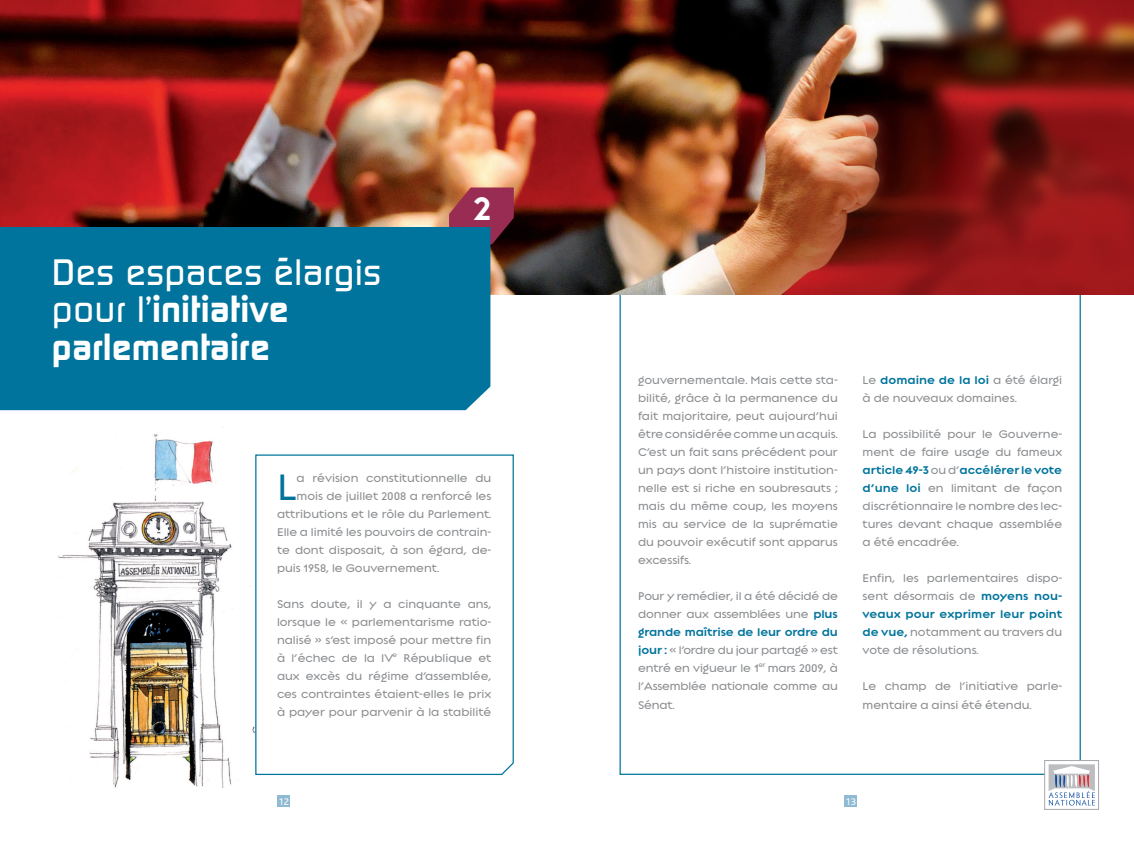
<style>
.page{position:relative;width:1134px;height:851px;background:#fff}
.page>*{position:absolute;margin:0;border:0;box-sizing:border-box;transform-origin:0 0}
.t1{font:500 49.25px "Regulator";color:#00749c}
.t2{font:700 43.75px "Regulator";color:#fff}
.t3{font:500 35.62px/37.5px "Dicot";letter-spacing:.02em;color:#fff}
.t4{font:italic 500 33.75px "Dicot";color:#fff}
.t5{font:500 15px/18px "Regulator";color:#8a8c8f;text-align:justify}
.t6{font:10px "Bliss";color:#fff}
.s1{font-weight:700}
.s2{font-weight:700;color:#00749c}
</style>
<div class="page">
<svg style="left:619px;top:294px;width:463px;height:481px"></svg>
<img style="left:0;top:0;width:1134px;height:294px">
<svg style="left:449px;top:187px;width:65px;height:57px;background:#8e2f48"></svg>
<div style="left:0;top:227px;width:490px;height:183px;background:#00749c"></div>
<img style="left:58px;top:434px;width:197px;height:354px">
<svg style="left:255px;top:454px;width:259px;height:321px"></svg>
<div style="left:1045px;top:761px;width:53px;height:48px;background:#fff"></div>
<svg style="left:1048px;top:764px;width:47px;height:41px"></svg>
<div style="left:1044px;top:760px;width:55px;height:49px;border:1px solid #a8a9ad"></div>
<div style="left:278px;top:795px;width:12px;height:11px;background:#8fbad3"></div>
<div style="left:845px;top:795px;width:12px;height:11px;background:#8fbad3"></div>
<h3 class="t4" style="left:291px;top:274px;width:21px;rotate:-180deg">-</h3>
<h3 class="t3" style="left:52px;top:256px;width:330px">Des espaces elargis pour l’<span class="s1">initiative parlementaire</span></h3>
<h2 class="t2" style="left:473px;top:180px;width:20px">2</h2>
<h1 class="t1" style="left:277px;top:454px;width:21px">L</h1>
<p class="t5" style="left:297px;top:468px;width:196px">a révision constitutionnelle du</p>
<p class="t5" style="left:297px;top:486px;width:196px">mois de juillet 2008 a renforcé les</p>
<p class="t5" style="left:277px;top:504px;width:216px">attributions et le rôle du Parlement.</p>
<p class="t5" style="left:277px;top:522px;width:216px">Elle a limité les pouvoirs de contrain-</p>
<p class="t5" style="left:277px;top:540px;width:216px">te dont disposait, à son égard, de-</p>
<p class="t5" style="left:277px;top:558px;width:164px">puis 1958, le Gouvernement.</p>
<p class="t5" style="left:277px;top:594px;width:216px">Sans doute, il y a cinquante ans, lorsque le « parlementarisme ratio&shy;nalisé » s’est imposé pour mettre fin à l’échec de la IV<sup>e</sup> République et aux excès du régime d’assemblée, ces contraintes étaient-elles le prix à payer pour parvenir à la stabilité</p>
<p class="t5" style="left:638px;top:370px;width:201px">gouvernementale. Mais cette sta&shy;bilité, grâce à la permanence du fait majoritaire, peut aujourd’hui être considérée comme un acquis.<br>C’est un fait sans précédent pour un pays dont l’histoire institution&shy;nelle est si riche en soubresauts ; mais du même coup, les moyens mis au service de la suprématie du pouvoir exécutif sont apparus excessifs.</p>
<p class="t5" style="left:638px;top:586px;width:201px">Pour y remédier, il a été décidé de donner aux assemblées une <span class="s2">plus grande maîtrise de leur ordre du jour :</span> « l’ordre du jour partagé » est entré en vigueur le 1<sup>er</sup> mars 2009, à l’Assemblée nationale comme au Sénat.</p>
<p class="t5" style="left:863px;top:370px;width:201px">Le <span class="s2">domaine de la loi</span> a été élargi à de nouveaux domaines.</p>
<p class="t5" style="left:863px;top:424px;width:201px">La possibilité pour le Gouverne&shy;ment de faire usage du fameux <span class="s2">article 49-3</span> ou d’<span class="s2">accélérer le vote d’une loi</span> en limitant de façon discrétionnaire le nombre des lec&shy;tures devant chaque assemblée a été encadrée.</p>
<p class="t5" style="left:863px;top:568px;width:201px">Enfin, les parlementaires dispo&shy;sent désormais de <span class="s2">moyens nou&shy;veaux pour exprimer leur point de vue,</span> notamment au travers du vote de résolutions.</p>
<p class="t5" style="left:863px;top:676px;width:201px">Le champ de l’initiative parle&shy;mentaire a ainsi été étendu.</p>
<p class="t6" style="left:279px;top:797px;width:12px">12</p>
<p class="t6" style="left:846px;top:797px;width:12px">13</p>
</div>
